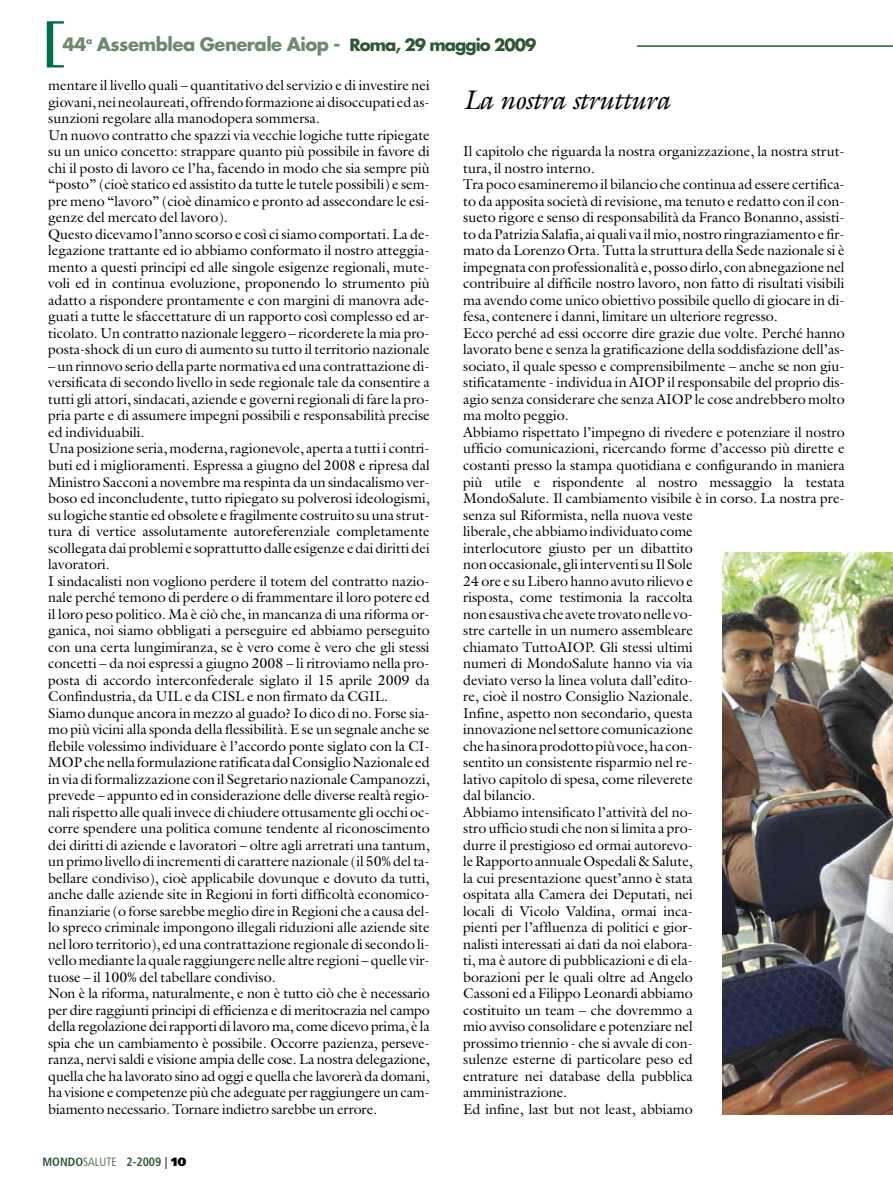
<style>
.page{position:relative;width:893px;height:1191px;background:#fff}
.page>*{position:absolute;margin:0;border:0;box-sizing:border-box;transform-origin:0 0}
.t1{font:italic 27px "Galliard Std";letter-spacing:-.025em;color:#000}
.t2{font:700 18px "Futura Std";letter-spacing:-.03em;color:#6e8970}
.t3{font:14.25px/16.5px "Galliard Std";color:#000}
.t4{font:700 condensed 12px "Frutiger";color:#305734}
.s1{font-size:16.5px;color:#305734}
.s2{font-weight:300}
.s3{font-weight:300;font-stretch:normal;color:#000}
.s4{font-weight:900;font-stretch:normal;color:#000}
</style>
<div class="page">
<svg style="left:47px;top:21px;width:17px;height:46px"></svg>
<hr style="left:208px;top:45px;width:685px;height:2px;background:#305734">
<div style="left:61px;top:32px;width:576px;height:26px;background:#fff"></div>
<img style="left:723px;top:553px;width:170px;height:561px">
<p class="t2" style="left:62px;top:36px;width:476px">44<sup>a</sup> Assemblea Generale Aiop - <span class="s1">Roma, 29 maggio 2009</span></p>
<p class="t3" style="left:48px;top:79px;width:383px">mentare il livello quali – quantitativo del servizio e di investire nei giovani, nei neolaureati, offrendo formazione ai disoccupati ed as&shy;sunzioni regolare alla manodopera sommersa.<br>Un nuovo contratto che spazzi via vecchie logiche tutte ripiegate su un unico concetto: strappare quanto più possibile in favore di chi il posto di lavoro ce l’ha, facendo in modo che sia sempre più “posto” (cioè statico ed assistito da tutte le tutele possibili) e sem&shy;pre meno “lavoro” (cioè dinamico e pronto ad assecondare le esi&shy;genze del mercato del lavoro).<br>Questo dicevamo l’anno scorso e così ci siamo comportati. La de&shy;legazione trattante ed io abbiamo conformato il nostro atteggia&shy;mento a questi principi ed alle singole esigenze regionali, mute&shy;voli ed in continua evoluzione, proponendo lo strumento più adatto a rispondere prontamente e con margini di manovra ade&shy;guati a tutte le sfaccettature di un rapporto così complesso ed ar&shy;ticolato. Un contratto nazionale leggero – ricorderete la mia pro&shy;posta-shock di un euro di aumento su tutto il territorio nazionale</p>
<p class="t3" style="left:48px;top:359px;width:383px">– un rinnovo serio della parte normativa ed una contrattazione di&shy;versificata di secondo livello in sede regionale tale da consentire a tutti gli attori, sindacati, aziende e governi regionali di fare la pro&shy;pria parte e di assumere impegni possibili e responsabilità precise ed individuabili.<br>Una posizione seria, moderna, ragionevole, aperta a tutti i contri&shy;buti ed i miglioramenti. Espressa a giugno del 2008 e ripresa dal Ministro Sacconi a novembre ma respinta da un sindacalismo ver&shy;boso ed inconcludente, tutto ripiegato su polverosi ideologismi, su logiche stantie ed obsolete e fragilmente costruito su una strut&shy;tura di vertice assolutamente autoreferenziale completamente scollegata dai problemi e soprattutto dalle esigenze e dai diritti dei lavoratori.<br>I sindacalisti non vogliono perdere il totem del contratto nazio&shy;nale perché temono di perdere o di frammentare il loro potere ed il loro peso politico. Ma è ciò che, in mancanza di una riforma or&shy;ganica, noi siamo obbligati a perseguire ed abbiamo perseguito con una certa lungimiranza, se è vero come è vero che gli stessi concetti – da noi espressi a giugno 2008 – li ritroviamo nella pro&shy;posta di accordo interconfederale siglato il 15 aprile 2009 da Confindustria, da UIL e da CISL e non firmato da CGIL.<br>Siamo dunque ancora in mezzo al guado? Io dico di no. Forse sia&shy;mo più vicini alla sponda della flessibilità. E se un segnale anche se flebile volessimo individuare è l’accordo ponte siglato con la CI-MOP che nella formulazione ratificata dal Consiglio Nazionale ed in via di formalizzazione con il Segretario nazionale Campanozzi, prevede – appunto ed in considerazione delle diverse realtà regio&shy;nali rispetto alle quali invece di chiudere ottusamente gli occhi oc&shy;corre spendere una politica comune tendente al riconoscimento dei diritti di aziende e lavoratori – oltre agli arretrati una tantum, un primo livello di incrementi di carattere nazionale (il 50% del ta&shy;bellare condiviso), cioè applicabile dovunque e dovuto da tutti, anche dalle aziende site in Regioni in forti difficoltà economico&shy;finanziarie (o forse sarebbe meglio dire in Regioni che a causa del&shy;lo spreco criminale impongono illegali riduzioni alle aziende site nel loro territorio), ed una contrattazione regionale di secondo li&shy;vello mediante la quale raggiungere nelle altre regioni – quelle vir&shy;tuose – il 100% del tabellare condiviso.<br>Non è la riforma, naturalmente, e non è tutto ciò che è necessario per dire raggiunti principi di efficienza e di meritocrazia nel campo della regolazione dei rapporti di lavoro ma, come dicevo prima, è la spia che un cambiamento è possibile. Occorre pazienza, perseve&shy;ranza, nervi saldi e visione ampia delle cose. La nostra delegazione, quella che ha lavorato sino ad oggi e quella che lavorerà da domani, ha visione e competenze più che adeguate per raggiungere un cam&shy;biamento necessario. Tornare indietro sarebbe un errore.</p>
<p class="t4" style="left:43px;top:1157px;width:145px">MONDO<span class="s2">SALUTE</span> 2-2009 <span class="s3">|</span> <span class="s4">10</span></p>
<h1 class="t1" style="left:463px;top:89px;width:209px">La nostra struttura</h1>
<p class="t3" style="left:463px;top:145px;width:383px">Il capitolo che riguarda la nostra organizzazione, la nostra strut&shy;tura, il nostro interno.<br>Tra poco esamineremo il bilancio che continua ad essere certifica&shy;to da apposita società di revisione, ma tenuto e redatto con il con&shy;sueto rigore e senso di responsabilità da Franco Bonanno, assisti&shy;to da Patrizia Salafia, ai quali va il mio, nostro ringraziamento e fir&shy;mato da Lorenzo Orta. Tutta la struttura della Sede nazionale si è impegnata con professionalità e, posso dirlo, con abnegazione nel contribuire al difficile nostro lavoro, non fatto di risultati visibili ma avendo come unico obiettivo possibile quello di giocare in di&shy;fesa, contenere i danni, limitare un ulteriore regresso.<br>Ecco perché ad essi occorre dire grazie due volte. Perché hanno lavorato bene e senza la gratificazione della soddisfazione dell’as&shy;sociato, il quale spesso e comprensibilmente – anche se non giu&shy;stificatamente - individua in AIOP il responsabile del proprio dis&shy;agio senza considerare che senza AIOP le cose andrebbero molto ma molto peggio.<br>Abbiamo rispettato l’impegno di rivedere e potenziare il nostro ufficio comunicazioni, ricercando forme d’accesso più dirette e costanti presso la stampa quotidiana e configurando in maniera più utile e rispondente al nostro messaggio la testata MondoSalute. Il cambiamento visibile è in corso. La nostra pre&shy;senza sul Riformista, nella nuova veste<br>liberale, che abbiamo individuato come<br>interlocutore giusto per un dibattito<br>non occasionale, gli interventi su Il Sole<br>24 ore e su Libero hanno avuto rilievo e<br>risposta, come testimonia la raccolta<br>non esaustiva che avete trovato nelle vo-<br>stre cartelle in un numero assembleare<br>chiamato TuttoAIOP. Gli stessi ultimi<br>numeri di MondoSalute hanno via via<br>deviato verso la linea voluta dall’edito-<br>re, cioè il nostro Consiglio Nazionale.<br>Infine, aspetto non secondario, questa<br>innovazione nel settore comunicazione<br>che ha sinora prodotto più voce, ha con-<br>sentito un consistente risparmio nel re-<br>lativo capitolo di spesa, come rileverete<br>dal bilancio.<br>Abbiamo intensificato l’attività del no-<br>stro ufficio studi che non si limita a pro-<br>durre il prestigioso ed ormai autorevo-<br>le Rapporto annuale Ospedali &amp; Salute,<br>la cui presentazione quest’anno è stata<br>ospitata alla Camera dei Deputati, nei<br>locali di Vicolo Valdina, ormai inca-<br>pienti per l’affluenza di politici e gior-<br>nalisti interessati ai dati da noi elabora-<br>ti, ma è autore di pubblicazioni e di ela-<br>borazioni per le quali oltre ad Angelo<br>Cassoni ed a Filippo Leonardi abbiamo<br>costituito un team – che dovremmo a<br>mio avviso consolidare e potenziare nel<br>prossimo triennio - che si avvale di con-<br>sulenze esterne di particolare peso ed<br>entrature nei database della pubblica<br>amministrazione.<br>Ed infine, last but not least, abbiamo</p>
</div>
